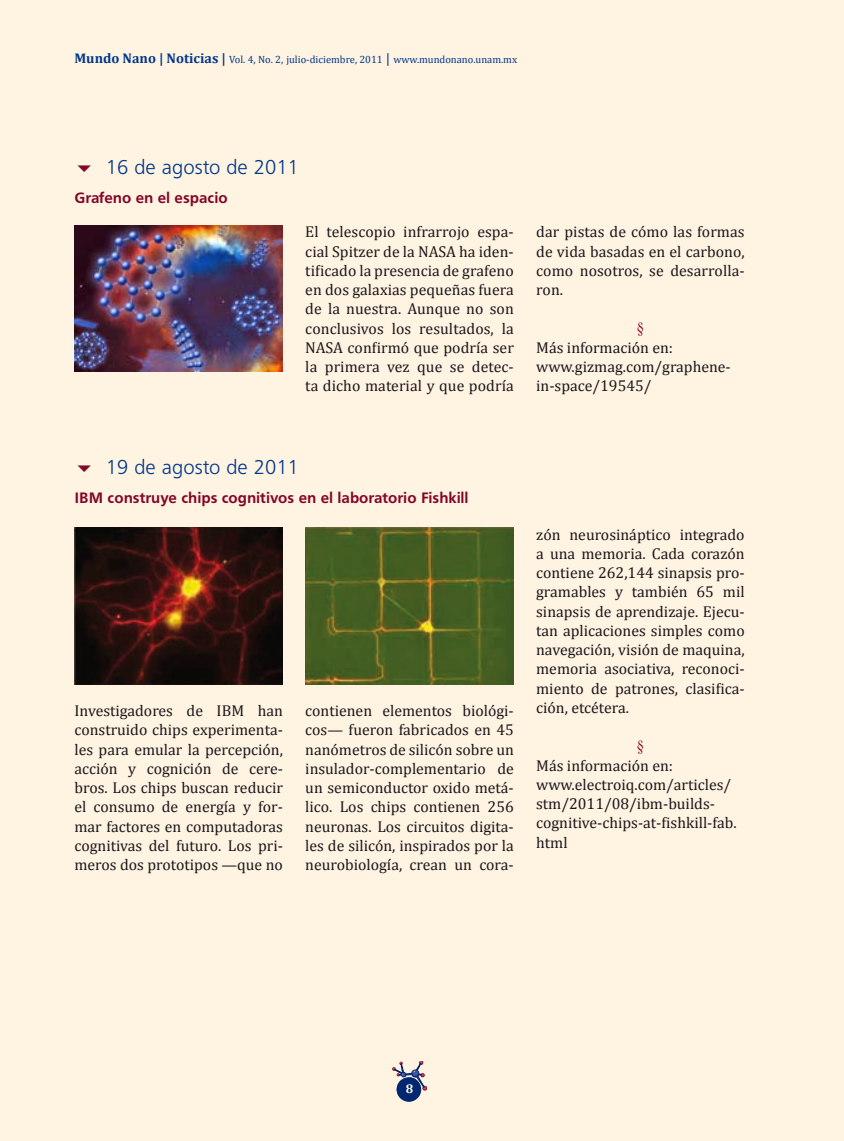
<style>
.page{position:relative;width:844px;height:1141px;background:#fff}
.page>*{position:absolute;margin:0;border:0;box-sizing:border-box;transform-origin:0 0}
.t1{font:21px "Frugal Sans Light DTC";color:#00368b}
.t2{font:15.75px/19.2px "Cambria";color:#1a171c;text-align:justify}
.t3{font:15.75px "Frugal Sans Bold DTC";color:#830628}
.t4{font:15.75px "Times New Roman";color:#830628}
.t5{font:700 12.6px "Cambria";color:#fff}
.t6{font:10.5px "Cambria";color:#00368b}
.s1{font-weight:700;font-size:14px}
.s2{font-size:14px}
</style>
<div class="page">
<div style="left:0;top:0;width:843px;height:1141px;background:#fff3e1"></div>
<svg style="left:392px;top:1061px;width:34px;height:41px"></svg>
<div style="left:396px;top:1077px;width:25px;height:25px;background:#03276e;border-radius:50%"></div>
<img style="left:74px;top:225px;width:209px;height:147px">
<img style="left:74px;top:527px;width:209px;height:158px">
<img style="left:305px;top:527px;width:208px;height:158px">
<p class="t6" style="left:74px;top:54px;width:444px"><span class="s1">Mundo Nano | Noticias |</span> Vol. 4, No. 2, julio-diciembre, 2011 <span class="s2">|</span> www.mundonano.unam.mx</p>
<h1 class="t1" style="left:106px;top:156px;width:194px">16 de agosto de 2011</h1>
<p class="t3" style="left:74px;top:189px;width:155px">Grafeno en el espacio</p>
<p class="t2" style="left:305px;top:222px;width:210px">El telescopio infrarrojo espa&shy;cial Spitzer de la NASA ha iden&shy;tificado la presencia de grafeno en dos galaxias pequeñas fuera de la nuestra. Aunque no son conclusivos los resultados, la NASA confirmó que podría ser la primera vez que se detec&shy;ta dicho material y que podría</p>
<p class="t2" style="left:536px;top:222px;width:210px">dar pistas de cómo las formas de vida basadas en el carbono, como nosotros, se desarrolla&shy;ron.</p>
<p class="t4" style="left:636px;top:320px;width:9px">§</p>
<p class="t2" style="left:536px;top:338px;width:196px;text-align:left">Más información en: www.gizmag.com/graphene&shy;in-space/19545/</p>
<h1 class="t1" style="left:106px;top:455px;width:194px">19 de agosto de 2011</h1>
<p class="t3" style="left:74px;top:489px;width:395px">IBM construye chips cognitivos en el laboratorio Fishkill</p>
<p class="t2" style="left:74px;top:701px;width:210px">Investigadores de IBM han construido chips experimenta&shy;les para emular la percepción, acción y cognición de cere&shy;bros. Los chips buscan reducir el consumo de energía y for&shy;mar factores en computadoras cognitivas del futuro. Los pri&shy;meros dos prototipos —que no</p>
<p class="t2" style="left:305px;top:701px;width:210px">contienen elementos biológi&shy;cos— fueron fabricados en 45 nanómetros de silicón sobre un insulador-complementario de un semiconductor oxido metá&shy;lico. Los chips contienen 256 neuronas. Los circuitos digita&shy;les de silicón, inspirados por la neurobiología, crean un cora-</p>
<p class="t2" style="left:536px;top:525px;width:210px">zón neurosináptico integrado a una memoria. Cada corazón contiene 262,144 sinapsis pro&shy;gramables y también 65 mil sinapsis de aprendizaje. Ejecu&shy;tan aplicaciones simples como navegación, visión de maquina, memoria asociativa, reconoci&shy;miento de patrones, clasifica&shy;ción, etcétera.</p>
<p class="t4" style="left:636px;top:738px;width:9px">§</p>
<p class="t2" style="left:536px;top:756px;width:202px;text-align:left">Más información en: www.electroiq.com/articles/ stm/2011/08/ibm-builds&shy;cognitive-chips-at-fishkill-fab. html</p>
<p class="t5" style="left:406px;top:1081px;width:9px">8</p>
</div>
